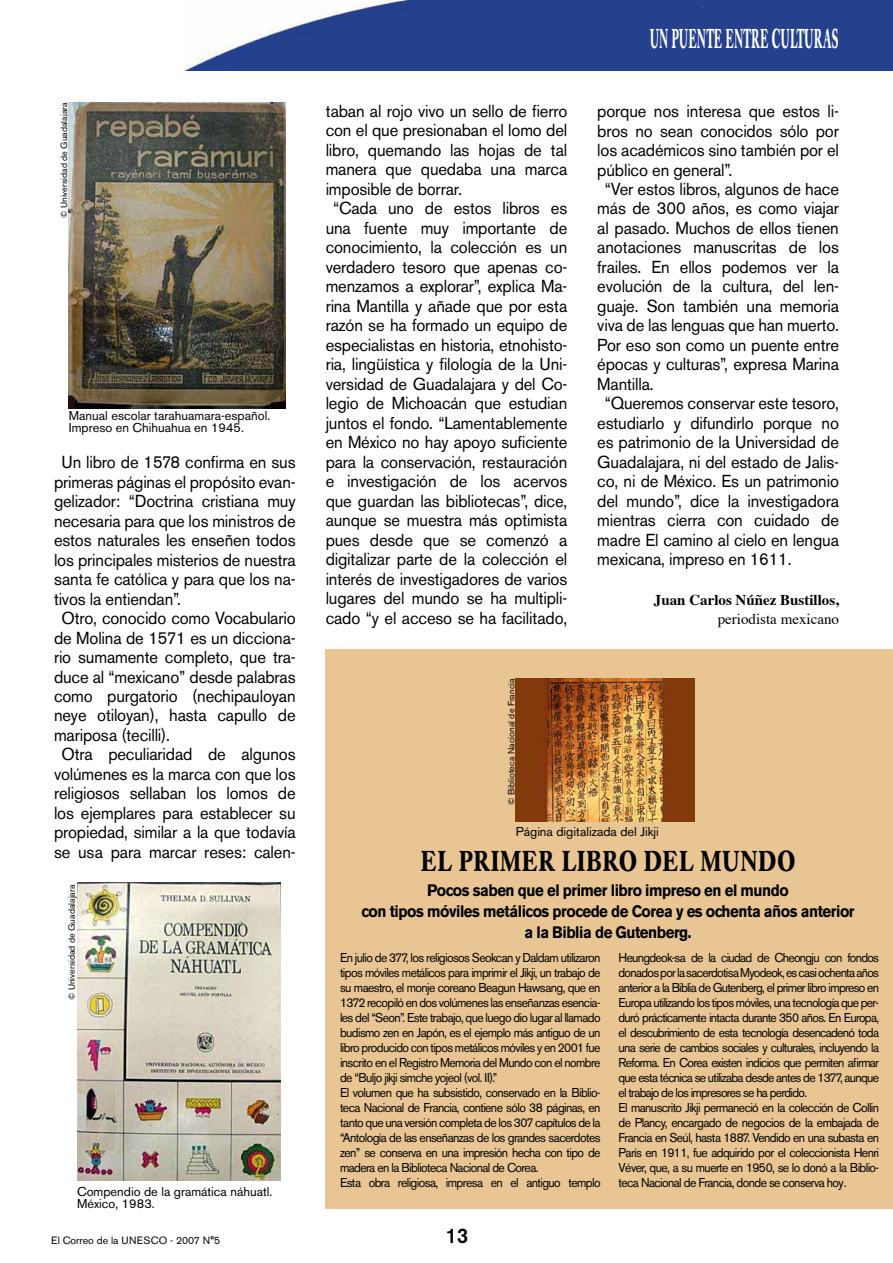
<style>
.page{position:relative;width:893px;height:1263px;background:#fff}
.page>*{position:absolute;margin:0;border:0;box-sizing:border-box;transform-origin:0 0}
.t1{font:700 28.5px "Caslon Book BE";letter-spacing:.06em;color:#000;scale:.75 1}
.t2{font:700 27px "Caslon Book BE";letter-spacing:.04em;color:#fff;scale:.41 1}
.t3{font:500 21px "Akzidenz Grotesk BE";color:#000;scale:.96 1}
.t4{font:17.25px "Akzidenz Grotesk BE";letter-spacing:-.01em;color:#000;scale:.96 1}
.t5{font:700 16.5px/21px "Akzidenz Grotesk BE";letter-spacing:-.03em;color:#000;text-align:center;scale:.91 1}
.t6{font:700 15px "Times";color:#000}
.t7{font:15px "Times";color:#000}
.t8{font:12.75px/15px "Akzidenz Grotesk BE";letter-spacing:-.05em;color:#000;scale:.95 1}
.t9{font:12.75px/12px "Akzidenz Grotesk BE";color:#000}
.t10{font:10.5px "Akzidenz Grotesk BE";color:#000}
.t11{font:9px "Akzidenz Grotesk BE";color:#000}
.s1{font-family:"Times";font-size:13.5px}
</style>
<div class="page">
<img style="left:185px;top:0;width:708px;height:70px">
<img style="left:69px;top:103px;width:216px;height:305px">
<img style="left:77px;top:883px;width:203px;height:297px">
<div style="left:326px;top:649px;width:567px;height:560px;background:#e8c593"></div>
<img style="left:516px;top:679px;width:179px;height:143px">
<p class="t11" style="left:59px;top:218px;width:117px;rotate:-90deg">© Universidad de Guadalajara</p>
<p class="t9" style="left:69px;top:409px;width:203px">Manual escolar tarahuamara-español.<br>Impreso en Chihuahua en 1945.</p>
<p class="t4" style="left:62px;top:452px;width:245px">Un libro de 1578 confirma en sus</p>
<p class="t4" style="left:54px;top:471px;width:253px">primeras páginas el propósito evan-</p>
<p class="t4" style="left:54px;top:491px;width:253px">gelizador: “Doctrina cristiana muy</p>
<p class="t4" style="left:54px;top:510px;width:253px">necesaria para que los ministros de</p>
<p class="t4" style="left:54px;top:530px;width:253px">estos naturales les enseñen todos</p>
<p class="t4" style="left:54px;top:549px;width:253px">los principales misterios de nuestra</p>
<p class="t4" style="left:54px;top:569px;width:253px">santa fe católica y para que los na-</p>
<p class="t4" style="left:54px;top:588px;width:134px">tivos la entiendan”.</p>
<p class="t4" style="left:62px;top:608px;width:245px">Otro, conocido como Vocabulario</p>
<p class="t4" style="left:54px;top:627px;width:253px">de Molina de 1571 es un dicciona-</p>
<p class="t4" style="left:54px;top:647px;width:253px">rio sumamente completo, que tra-</p>
<p class="t4" style="left:54px;top:666px;width:253px">duce al “mexicano” desde palabras</p>
<p class="t4" style="left:54px;top:686px;width:253px">como purgatorio (nechipauloyan</p>
<p class="t4" style="left:54px;top:705px;width:253px">neye otiloyan), hasta capullo de</p>
<p class="t4" style="left:54px;top:725px;width:122px">mariposa (tecilli).</p>
<p class="t4" style="left:62px;top:744px;width:245px">Otra peculiaridad de algunos</p>
<p class="t4" style="left:54px;top:764px;width:253px">volúmenes es la marca con que los</p>
<p class="t4" style="left:54px;top:783px;width:253px">religiosos sellaban los lomos de</p>
<p class="t4" style="left:54px;top:803px;width:253px">los ejemplares para establecer su</p>
<p class="t4" style="left:54px;top:822px;width:253px">propiedad, similar a la que todavía</p>
<p class="t4" style="left:54px;top:842px;width:253px">se usa para marcar reses: calen-</p>
<p class="t11" style="left:66px;top:1000px;width:117px;rotate:-90deg">© Universidad de Guadalajara</p>
<p class="t9" style="left:77px;top:1185px;width:197px">Compendio de la gramática náhuatl.<br>México, 1983.</p>
<p class="t4" style="left:326px;top:101px;width:253px">taban al rojo vivo un sello de fierro</p>
<p class="t4" style="left:326px;top:120px;width:253px">con el que presionaban el lomo del</p>
<p class="t4" style="left:326px;top:140px;width:253px">libro, quemando las hojas de tal</p>
<p class="t4" style="left:326px;top:159px;width:253px">manera que quedaba una marca</p>
<p class="t4" style="left:326px;top:179px;width:143px">imposible de borrar.</p>
<p class="t4" style="left:333px;top:198px;width:245px">“Cada uno de estos libros es</p>
<p class="t4" style="left:326px;top:218px;width:253px">una fuente muy importante de</p>
<p class="t4" style="left:326px;top:237px;width:253px">conocimiento, la colección es un</p>
<p class="t4" style="left:326px;top:256px;width:253px">verdadero tesoro que apenas co-</p>
<p class="t4" style="left:326px;top:276px;width:253px">menzamos a explorar”, explica Ma-</p>
<p class="t4" style="left:326px;top:295px;width:253px">rina Mantilla y añade que por esta</p>
<p class="t4" style="left:326px;top:315px;width:253px">razón se ha formado un equipo de</p>
<p class="t4" style="left:326px;top:334px;width:253px">especialistas en historia, etnohisto-</p>
<p class="t4" style="left:326px;top:354px;width:253px">ria, lingüística y filología de la Uni-</p>
<p class="t4" style="left:326px;top:373px;width:253px">versidad de Guadalajara y del Co-</p>
<p class="t4" style="left:326px;top:393px;width:253px">legio de Michoacán que estudian</p>
<p class="t4" style="left:326px;top:412px;width:253px">juntos el fondo. “Lamentablemente</p>
<p class="t4" style="left:326px;top:432px;width:253px">en México no hay apoyo suficiente</p>
<p class="t4" style="left:326px;top:451px;width:253px">para la conservación, restauración</p>
<p class="t4" style="left:326px;top:471px;width:253px">e investigación de los acervos</p>
<p class="t4" style="left:326px;top:490px;width:253px">que guardan las bibliotecas”, dice,</p>
<p class="t4" style="left:326px;top:510px;width:253px">aunque se muestra más optimista</p>
<p class="t4" style="left:326px;top:529px;width:253px">pues desde que se comenzó a</p>
<p class="t4" style="left:326px;top:549px;width:253px">digitalizar parte de la colección el</p>
<p class="t4" style="left:326px;top:568px;width:253px">interés de investigadores de varios</p>
<p class="t4" style="left:326px;top:588px;width:253px">lugares del mundo se ha multipli-</p>
<p class="t4" style="left:326px;top:607px;width:253px">cado “y el acceso se ha facilitado,</p>
<p class="t11" style="left:506px;top:805px;width:128px;rotate:-90deg">© Biblioteca Nacional de Francia</p>
<h2 class="t2" style="left:650px;top:22px;width:461px">UN PUENTE ENTRE CULTURAS</h2>
<p class="t4" style="left:597px;top:101px;width:253px">porque nos interesa que estos li-</p>
<p class="t4" style="left:597px;top:120px;width:253px">bros no sean conocidos sólo por</p>
<p class="t4" style="left:597px;top:140px;width:253px">los académicos sino también por el</p>
<p class="t4" style="left:597px;top:159px;width:142px">público en general”.</p>
<p class="t4" style="left:605px;top:179px;width:245px">“Ver estos libros, algunos de hace</p>
<p class="t4" style="left:597px;top:198px;width:253px">más de 300 años, es como viajar</p>
<p class="t4" style="left:597px;top:218px;width:253px">al pasado. Muchos de ellos tienen</p>
<p class="t4" style="left:597px;top:237px;width:253px">anotaciones manuscritas de los</p>
<p class="t4" style="left:597px;top:257px;width:253px">frailes. En ellos podemos ver la</p>
<p class="t4" style="left:597px;top:276px;width:253px">evolución de la cultura, del len-</p>
<p class="t4" style="left:597px;top:296px;width:253px">guaje. Son también una memoria</p>
<p class="t4" style="left:597px;top:315px;width:253px">viva de las lenguas que han muerto.</p>
<p class="t4" style="left:597px;top:335px;width:253px">Por eso son como un puente entre</p>
<p class="t4" style="left:597px;top:354px;width:253px">épocas y culturas”, expresa Marina</p>
<p class="t4" style="left:597px;top:374px;width:60px">Mantilla.</p>
<p class="t4" style="left:605px;top:393px;width:245px">“Queremos conservar este tesoro,</p>
<p class="t4" style="left:597px;top:413px;width:253px">estudiarlo y difundirlo porque no</p>
<p class="t4" style="left:597px;top:432px;width:253px">es patrimonio de la Universidad de</p>
<p class="t4" style="left:597px;top:452px;width:253px">Guadalajara, ni del estado de Jalis-</p>
<p class="t4" style="left:597px;top:471px;width:253px">co, ni de México. Es un patrimonio</p>
<p class="t4" style="left:597px;top:491px;width:253px">del mundo”, dice la investigadora</p>
<p class="t4" style="left:597px;top:510px;width:253px">mientras cierra con cuidado de</p>
<p class="t4" style="left:597px;top:530px;width:253px">madre El camino al cielo en lengua</p>
<p class="t4" style="left:597px;top:549px;width:204px">mexicana, impreso en 1611.</p>
<p class="t6" style="left:654px;top:585px;width:187px">Juan Carlos Núñez Bustillos,</p>
<p class="t7" style="left:718px;top:605px;width:123px">periodista mexicano</p>
<p class="t9" style="left:516px;top:825px;width:145px">Página digitalizada del Jikji</p>
<h1 class="t1" style="left:421px;top:844px;width:500px">EL PRIMER LIBRO DEL MUNDO</h1>
<p class="t5" style="left:362px;top:880px;width:543px">Pocos saben que el primer libro impreso en el mundo<br>con tipos móviles metálicos procede de Corea y es ochenta años anterior a la Biblia de Gutenberg.</p>
<p class="t8" style="left:340px;top:950px;width:276px">En julio de 377, los religiosos Seokcan y Daldam utilizaron tipos móviles metálicos para imprimir el Jikji, un trabajo de su maestro, el monje coreano Beagun Hawsang, que en 1372 recopiló en dos volúmenes las enseñanzas esencia&shy;les del “Seon”. Este trabajo, que luego dio lugar al llamado budismo zen en Japón, es el ejemplo más antiguo de un libro producido con tipos metálicos móviles y en 2001 fue inscrito en el Registro Memoria del Mundo con el nombre de “Buljo jikji simche yojeol (vol. II).”<br>El volumen que ha subsistido, conservado en la Biblio&shy;teca Nacional de Francia, contiene sólo 38 páginas, en tanto que una versión completa de los 307 capítulos de la “Antología de las enseñanzas de los grandes sacerdotes zen” se conserva en una impresión hecha con tipo de madera en la Biblioteca Nacional de Corea.<br>Esta obra religiosa, impresa en el antiguo templo</p>
<p class="t8" style="left:619px;top:950px;width:276px">Heungdeok-sa de la ciudad de Cheongju con fondos donados por la sacerdotisa Myodeok, es casi ochenta años anterior a la Biblia de Gutenberg, el primer libro impreso en Europa utilizando los tipos móviles, una tecnología que per&shy;duró prácticamente intacta durante 350 años. En Europa, el descubrimiento de esta tecnología desencadenó toda una serie de cambios sociales y culturales, incluyendo la Reforma. En Corea existen indicios que permiten afirmar que esta técnica se utilizaba desde antes de 1377, aunque el trabajo de los impresores se ha perdido.<br>El manuscrito Jikji permaneció en la colección de Collin de Plancy, encargado de negocios de la embajada de Francia en Seúl, hasta 1887. Vendido en una subasta en París en 1911, fue adquirido por el coleccionista Henri Véver, que, a su muerte en 1950, se lo donó a la Biblio&shy;teca Nacional de Francia, donde se conserva hoy<span class="s1">.</span></p>
<p class="t10" style="left:51px;top:1234px;width:170px">El Correo de la UNESCO - 2007 N°5</p>
<p class="t3" style="left:446px;top:1223px;width:25px">13</p>
</div>
